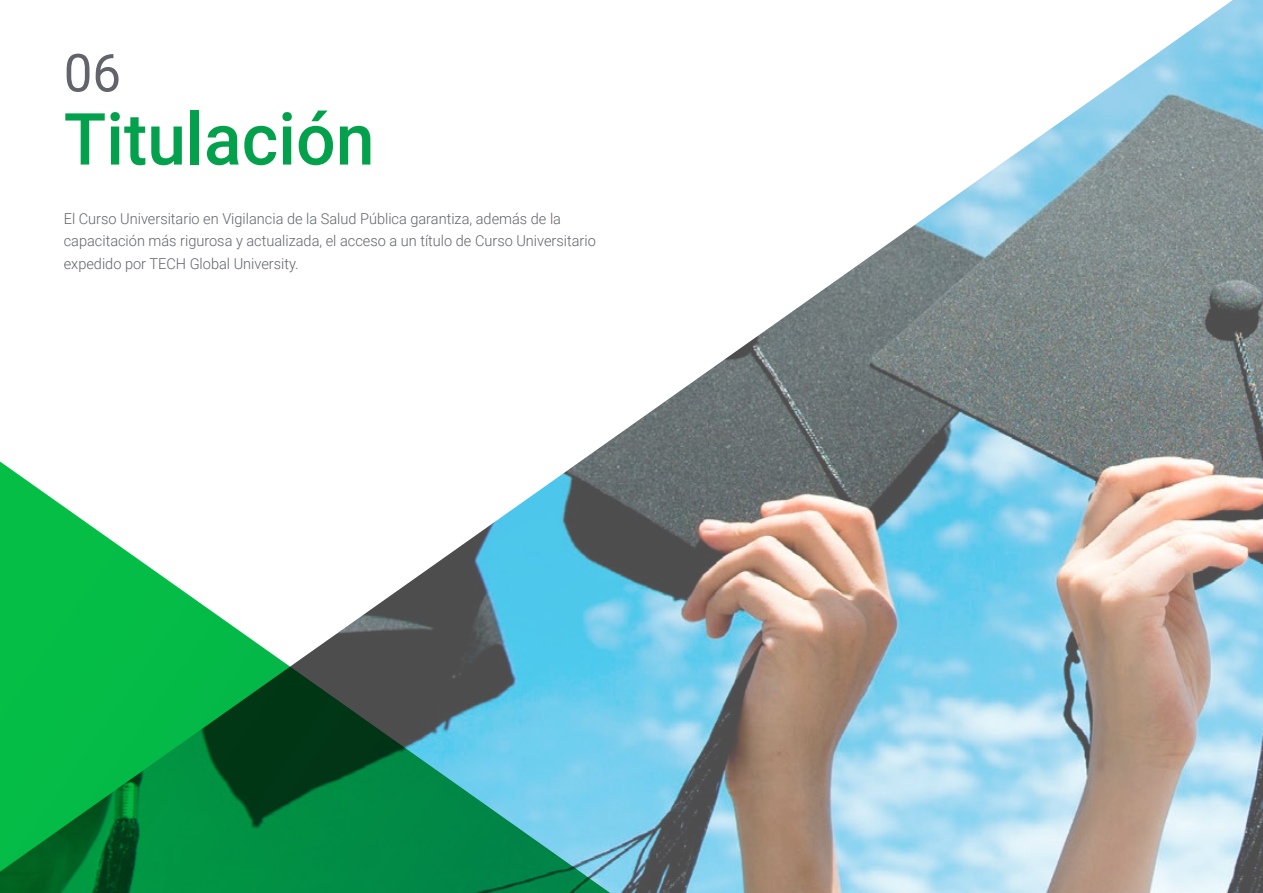
<style>
.page{position:relative;width:1263px;height:893px;background:#fff}
.page>*{position:absolute;margin:0;border:0;box-sizing:border-box;transform-origin:0 0}
.t1{font:500 72px "Roboto";color:#04a14d}
.t2{font:52.5px "Roboto";color:#61646a}
.t3{font:300 15px/22.5px "Roboto";color:#61646a}
</style>
<div class="page">
<img style="left:602px;top:0;width:661px;height:893px">
<svg style="left:0;top:446px;width:640px;height:447px"></svg>
<h2 class="t2" style="left:64px;top:36px;width:59px">06</h2>
<h1 class="t1" style="left:64px;top:89px;width:312px">Titulación</h1>
<p class="t3" style="left:64px;top:207px;width:534px">El Curso Universitario en Vigilancia de la Salud Pública garantiza, además de la capacitación más rigurosa y actualizada, el acceso a un título de Curso Universitario expedido por TECH Global University.</p>
</div>
